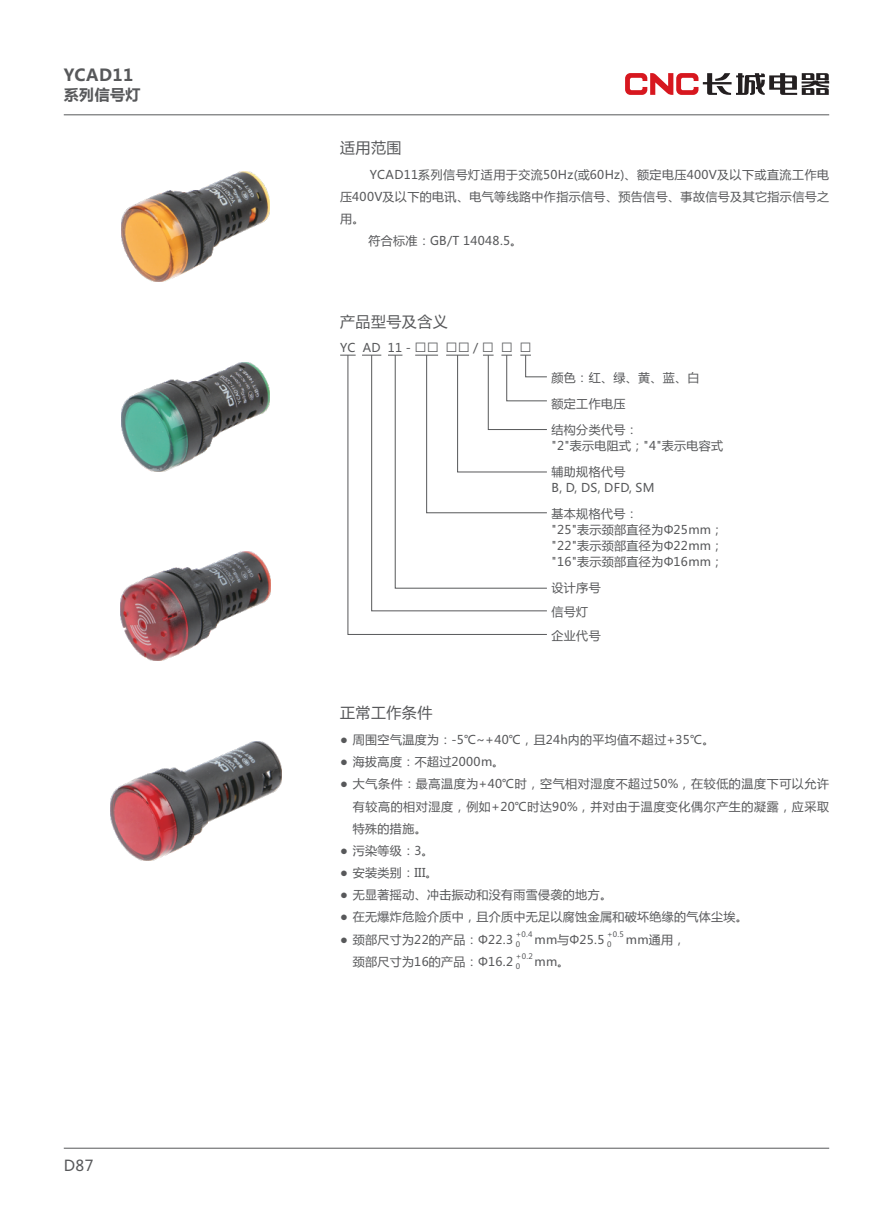
<style>
.page{position:relative;width:893px;height:1212px;background:#fff}
.page>*{position:absolute;margin:0;border:0;box-sizing:border-box;transform-origin:0 0}
.t1{font:700 16.5px "Microsoft Ya Hei";letter-spacing:.03em;color:#57585a}
.t2{font:15px "Microsoft Ya Hei";letter-spacing:.03em;color:#57585a}
.t3{font:700 15px "Microsoft Ya Hei";letter-spacing:.03em;color:#57585a}
.t4{font:12px/15.9px "Microsoft Ya Hei";letter-spacing:.03em;color:#57585a}
.t5{font:12px/22.2px "Microsoft Ya Hei";letter-spacing:.05em;color:#57585a}
.t6{font:7.5px/9.9px "Microsoft Ya Hei";color:#57585a}
.s1{font-size:18px}
</style>
<div class="page">
<hr style="left:64px;top:114px;width:765px;height:1px;background:#57585a">
<svg style="left:625px;top:73px;width:204px;height:22px"></svg>
<hr style="left:64px;top:1148px;width:765px;height:1px;background:#57585a">
<img style="left:121px;top:172px;width:149px;height:110px">
<img style="left:121px;top:552px;width:149px;height:108px">
<img style="left:121px;top:362px;width:149px;height:109px">
<img style="left:110px;top:741px;width:171px;height:120px">
<svg style="left:347px;top:354px;width:200px;height:281px"></svg>
<svg style="left:388px;top:354px;width:159px;height:235px"></svg>
<h1 class="t1" style="left:64px;top:67px;width:71px">YCAD11</h1>
<p class="t3" style="left:64px;top:88px;width:78px">系列信号灯</p>
<p class="t2" style="left:64px;top:1158px;width:31px">D87</p>
<p class="t2" style="left:340px;top:141px;width:63px">适用范围</p>
<p class="t4" style="left:370px;top:167px;width:461px">YCAD11系列信号灯适用于交流50Hz(或60Hz)、额定电压400V及以下或直流工作电</p>
<p class="t4" style="left:340px;top:189px;width:490px">压400V及以下的电讯、电气等线路中作指示信号、预告信号、事故信号及其它指示信号之</p>
<p class="t4" style="left:340px;top:212px;width:26px">用。</p>
<p class="t4" style="left:369px;top:234px;width:155px">符合标准：GB/T 14048.5。</p>
<p class="t2" style="left:340px;top:314px;width:109px">产品型号及含义</p>
<p class="t4" style="left:340px;top:341px;width:192px">YC AD 11 - <span class="s1">□□ □□</span> / <span class="s1">□ □ □</span></p>
<p class="t4" style="left:552px;top:365px;width:149px;line-height:26.2px">颜色：红、绿、黄、蓝、白额定工作电压<br>结构分类代号：</p>
<p class="t4" style="left:552px;top:439px;width:173px">"2"表示电阻式；"4"表示电容式</p>
<p class="t4" style="left:552px;top:465px;width:105px">辅助规格代号<br>B, D, DS, DFD, SM</p>
<p class="t4" style="left:552px;top:507px;width:173px">基本规格代号：<br>"25"表示颈部直径为Φ25mm；"22"表示颈部直径为Φ22mm；"16"表示颈部直径为Φ16mm；</p>
<p class="t4" style="left:552px;top:577px;width:51px;line-height:23.7px">设计序号信号灯企业代号</p>
<p class="t2" style="left:340px;top:706px;width:94px">正常工作条件</p>
<p class="t4" style="left:340px;top:733px;width:376px">● 周围空气温度为：-5℃~+40℃，且24h内的平均值不超过+35℃。</p>
<p class="t4" style="left:340px;top:755px;width:166px">● 海拔高度：不超过2000m。</p>
<p class="t5" style="left:340px;top:774px;width:490px">● 大气条件：最高温度为+40℃时，空气相对湿度不超过50%，在较低的温度下可以允许</p>
<p class="t5" style="left:353px;top:796px;width:478px">有较高的相对湿度，例如+20℃时达90%，并对由于温度变化偶尔产生的凝露，应采取特殊的措施。</p>
<p class="t4" style="left:340px;top:843px;width:95px">● 污染等级：3。</p>
<p class="t4" style="left:340px;top:866px;width:99px">● 安装类别：III。</p>
<p class="t4" style="left:340px;top:888px;width:273px">● 无显著摇动、冲击振动和没有雨雪侵袭的地方。</p>
<p class="t4" style="left:340px;top:910px;width:409px">● 在无爆炸危险介质中，且介质中无足以腐蚀金属和破坏绝缘的气体尘埃。</p>
<p class="t4" style="left:340px;top:932px;width:174px">● 颈部尺寸为22的产品：Φ22.3</p>
<p class="t6" style="left:516px;top:930px;width:18px">+0.4<br>0</p>
<p class="t6" style="left:607px;top:930px;width:18px">+0.5<br>0</p>
<p class="t6" style="left:516px;top:952px;width:18px">+0.2<br>0</p>
<p class="t4" style="left:534px;top:932px;width:72px">mm与Φ25.5</p>
<p class="t4" style="left:626px;top:932px;width:61px">mm通用，</p>
<p class="t4" style="left:353px;top:954px;width:162px">颈部尺寸为16的产品：Φ16.2</p>
<p class="t4" style="left:534px;top:954px;width:36px">mm。</p>
</div>
